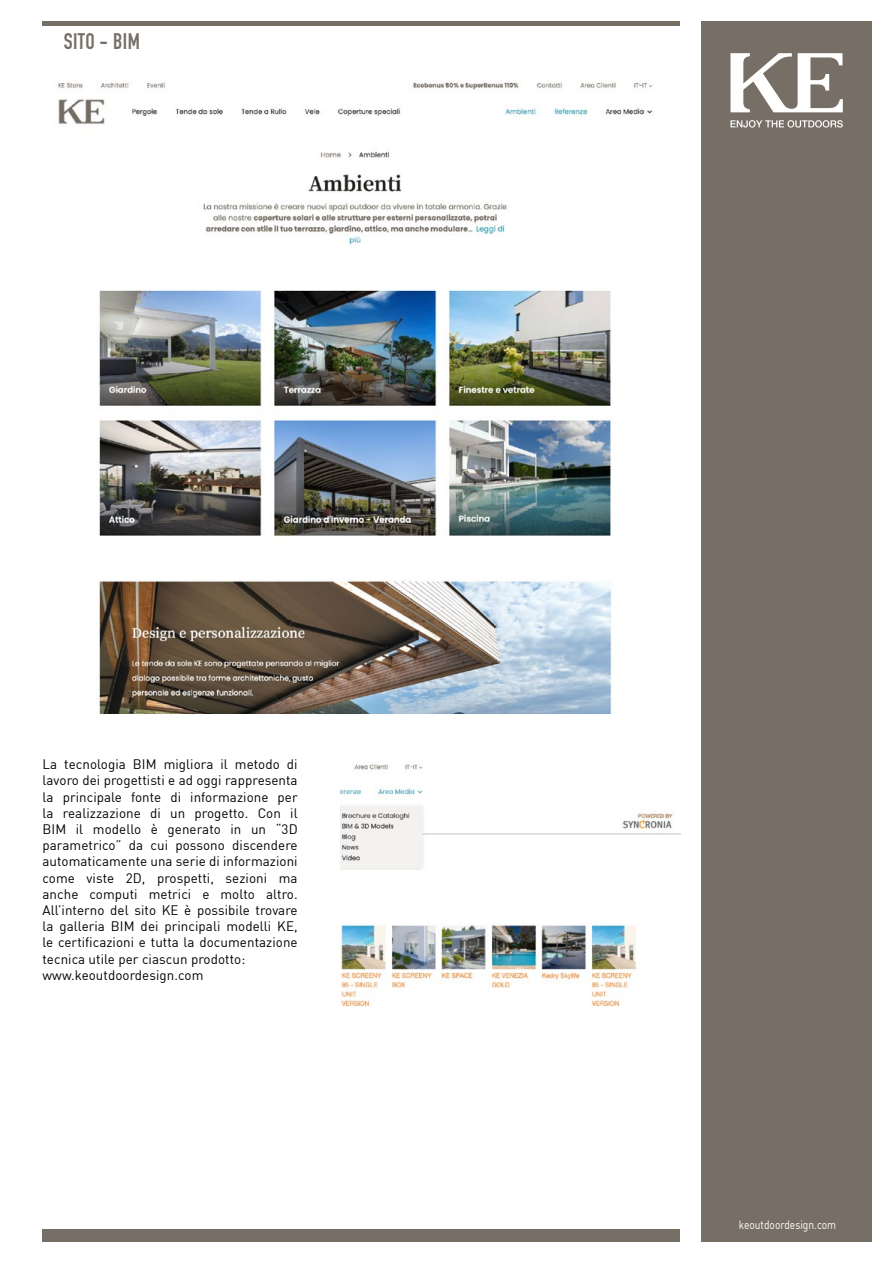
<style>
.page{position:relative;width:893px;height:1263px;background:#fff}
.page>*{position:absolute;margin:0;border:0;box-sizing:border-box;transform-origin:0 0}
.t1{font:22.2px "DIN Engschrift Std";letter-spacing:.02em;color:#776f66}
.t2{font:13.5px/16.2px "DIN";letter-spacing:.005em;color:#000}
.t3{font:12px "DIN";color:#fff;scale:.85 1}
</style>
<div class="page">
<div style="left:702px;top:21px;width:170px;height:1221px;background:#776f66"></div>
<svg style="left:730px;top:53px;width:113px;height:59px"></svg>
<svg style="left:730px;top:120px;width:113px;height:8px"></svg>
<div style="left:43px;top:1229px;width:637px;height:13px;background:#776f66"></div>
<div style="left:43px;top:21px;width:637px;height:5px;background:#776f66"></div>
<img style="left:340px;top:764px;width:340px;height:243px">
<img style="left:58px;top:82px;width:595px;height:631px">
<h1 class="t1" style="left:64px;top:28px;width:78px">SITO - BIM</h1>
<p class="t2" style="left:43px;top:756px;width:257px">La tecnologia BIM migliora il metodo di lavoro dei progettisti e ad oggi rappresenta la principale fonte di informazione per la realizzazione di un progetto. Con il BIM il modello è generato in un “3D parametrico” da cui possono discendere automaticamente una serie di informazioni come viste 2D, prospetti, sezioni ma anche computi metrici e molto altro.<br>All’interno del sito KE è possibile trovare la galleria BIM dei principali modelli KE, le certificazioni e tutta la documentazione tecnica utile per ciascun prodotto: www.keoutdoordesign.com</p>
<p class="t3" style="left:739px;top:1217px;width:116px">keoutdoordesign.com</p>
</div>
